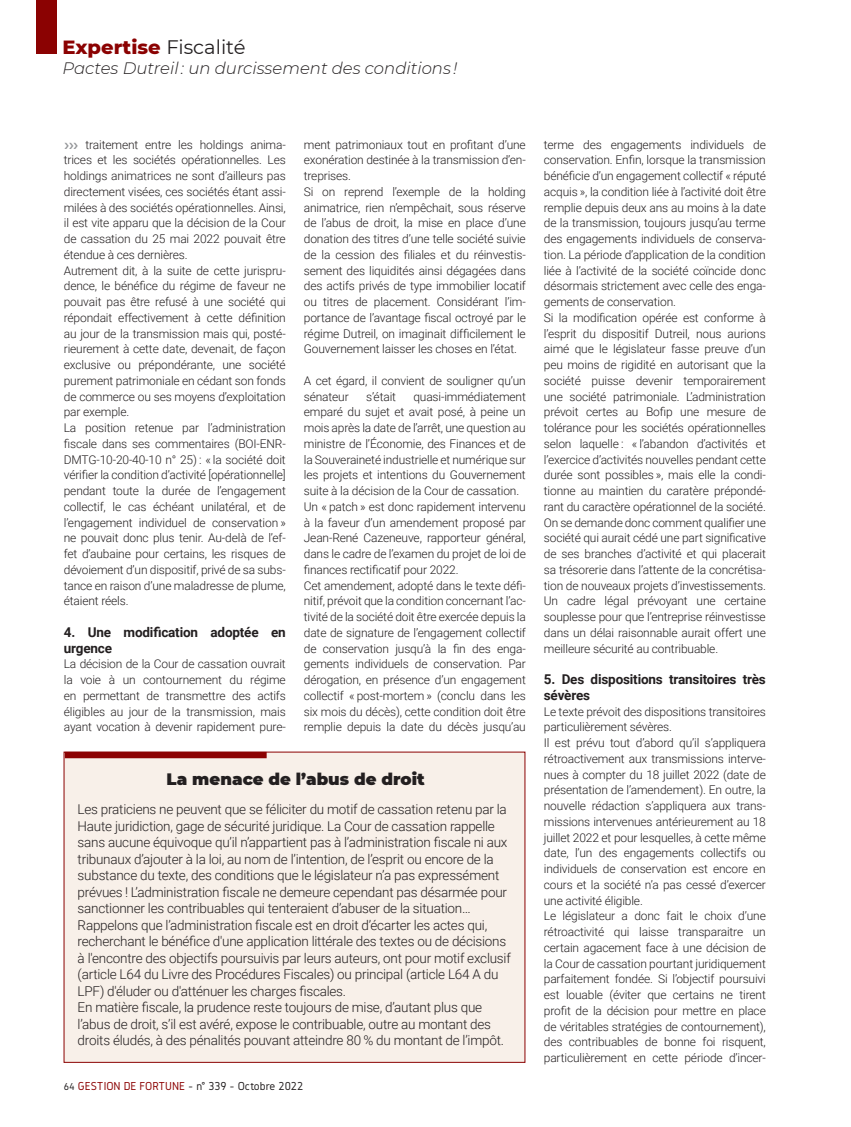
<style>
.page{position:relative;width:851px;height:1127px;background:#fff}
.page>*{position:absolute;margin:0;border:0;box-sizing:border-box;transform-origin:0 0}
.t1{font:800 19.5px "Montserrat";color:#8b0202}
.t2{font:italic 300 16.5px "Montserrat";color:#231f20}
.TITRE_ENCADRE{font:900 16.5px "Montserrat";color:#231f20}
.COURANT_ENCADRÉ{font:300 13.5px/16.5px "Roboto";letter-spacing:-.015em;color:#231f20}
.INTER{font:700 13.5px/15.8px "Roboto";letter-spacing:-.015em;color:#231f20}
.TEXTE_COURANT{font:300 12px/15.8px "Roboto";letter-spacing:-.015em;color:#231f20;text-align:justify}
.t3{font:12px "Gidole";color:#231f20}
.s1{font-weight:400;color:#231f20}
.s2{font-size:10.5px}
.s3{color:#8b0202}
</style>
<div class="page">
<div style="left:36px;top:0;width:21px;height:54px;background:#8b0202"></div>
<div style="left:64px;top:752px;width:461px;height:310px;background:#f8f0e9"></div>
<div style="left:65px;top:752px;width:201px;height:6px;background:#8b0202"></div>
<p class="t1" style="left:62px;top:33px;width:185px">Expertise <span class="s1">Fiscalité</span></p>
<p class="t2" style="left:62px;top:57px;width:396px">Pactes Dutreil : un durcissement des conditions !</p>
<p class="TEXTE_COURANT" style="left:64px;top:136px;width:223px;text-indent:22px">traitement entre les holdings anima&shy;trices et les sociétés opérationnelles. Les holdings animatrices ne sont d’ailleurs pas directement visées, ces sociétés étant assi&shy;milées à des sociétés opérationnelles. Ainsi, il est vite apparu que la décision de la Cour de cassation du 25 mai 2022 pouvait être étendue à ces dernières.</p>
<p class="TEXTE_COURANT" style="left:64px;top:262px;width:223px">Autrement dit, à la suite de cette jurispru&shy;dence, le bénéfice du régime de faveur ne pouvait pas être refusé à une société qui répondait effectivement à cette définition au jour de la transmission mais qui, posté&shy;rieurement à cette date, devenait, de façon exclusive ou prépondérante, une société purement patrimoniale en cédant son fonds de commerce ou ses moyens d’exploitation par exemple.</p>
<p class="TEXTE_COURANT" style="left:64px;top:419px;width:223px">La position retenue par l’administration fiscale dans ses commentaires (BOI-ENR-DMTG-10-20-40-10 n° 25) : « la société doit vérifier la condition d’activité [opérationnelle] pendant toute la durée de l’engagement collectif, le cas échéant unilatéral, et de l’engagement individuel de conservation » ne pouvait donc plus tenir. Au-delà de l’ef&shy;fet d’aubaine pour certains, les risques de dévoiement d’un dispositif, privé de sa subs&shy;tance en raison d’une maladresse de plume, étaient réels.</p>
<p class="INTER" style="left:64px;top:624px;width:223px">4. Une modification adoptée en urgence</p>
<p class="TEXTE_COURANT" style="left:64px;top:656px;width:223px">La décision de la Cour de cassation ouvrait la voie à un contournement du régime en permettant de transmettre des actifs éligibles au jour de la transmission, mais ayant vocation à devenir rapidement pure-</p>
<p class="TEXTE_COURANT" style="left:304px;top:136px;width:223px">ment patrimoniaux tout en profitant d’une exonération destinée à la transmission d’en&shy;treprises.</p>
<p class="TEXTE_COURANT" style="left:304px;top:183px;width:223px">Si on reprend l’exemple de la holding animatrice, rien n’empêchait, sous réserve de l’abus de droit, la mise en place d’une donation des titres d’une telle société suivie de la cession des filiales et du réinvestis&shy;sement des liquidités ainsi dégagées dans des actifs privés de type immobilier locatif ou titres de placement. Considérant l’im&shy;portance de l’avantage fiscal octroyé par le régime Dutreil, on imaginait difficilement le Gouvernement laisser les choses en l’état.</p>
<p class="TEXTE_COURANT" style="left:304px;top:372px;width:223px">A cet égard, il convient de souligner qu’un sénateur</p>
<p class="TEXTE_COURANT" style="left:304px;top:388px;width:223px;text-indent:109px">quasi-immédiatement emparé du sujet et avait posé, à peine un mois après la date de l’arrêt, une question au ministre de l’Économie, des Finances et de la Souveraineté industrielle et numérique sur les projets et intentions du Gouvernement suite à la décision de la Cour de cassation.</p>
<p class="TEXTE_COURANT" style="left:304px;top:498px;width:223px">Un « patch » est donc rapidement intervenu à la faveur d’un amendement proposé par Jean-René Cazeneuve, rapporteur général, dans le cadre de l’examen du projet de loi de finances rectificatif pour 2022.</p>
<p class="TEXTE_COURANT" style="left:304px;top:577px;width:223px">Cet amendement, adopté dans le texte défi&shy;nitif, prévoit que la condition concernant l’ac&shy;tivité de la société doit être exercée depuis la date de signature de l’engagement collectif de conservation jusqu’à la fin des enga&shy;gements individuels de conservation. Par dérogation, en présence d’un engagement collectif « post-mortem » (conclu dans les six mois du décès), cette condition doit être remplie depuis la date du décès jusqu’au</p>
<p class="TEXTE_COURANT" style="left:366px;top:388px;width:31px">s’était</p>
<p class="TITRE_ENCADRE" style="left:166px;top:767px;width:260px">La menace de l’abus de droit</p>
<p class="COURANT_ENCADRÉ" style="left:78px;top:801px;width:431px">Les praticiens ne peuvent que se féliciter du motif de cassation retenu par la Haute juridiction, gage de sécurité juridique. La Cour de cassation rappelle sans aucune équivoque qu’il n’appartient pas à l’administration fiscale ni aux tribunaux d’ajouter à la loi, au nom de l’intention, de l’esprit ou encore de la substance du texte, des conditions que le législateur n’a pas expressément prévues ! L’administration fiscale ne demeure cependant pas désarmée pour sanctionner les contribuables qui tenteraient d’abuser de la situation…</p>
<p class="COURANT_ENCADRÉ" style="left:78px;top:916px;width:434px">Rappelons que l’administration fiscale est en droit d’écarter les actes qui, recherchant le bénéfice d'une application littérale des textes ou de décisions à l'encontre des objectifs poursuivis par leurs auteurs, ont pour motif exclusif (article L64 du Livre des Procédures Fiscales) ou principal (article L64 A du LPF) d'éluder ou d'atténuer les charges fiscales.</p>
<p class="COURANT_ENCADRÉ" style="left:78px;top:999px;width:428px">En matière fiscale, la prudence reste toujours de mise, d’autant plus que l’abus de droit, s’il est avéré, expose le contribuable, outre au montant des droits éludés, à des pénalités pouvant atteindre 80 % du montant de l’impôt.</p>
<p class="t3" style="left:64px;top:1080px;width:241px"><span class="s2">64</span> <span class="s3">GESTION DE FORTUNE</span> – n° 339 – Octobre 2022</p>
<p class="TEXTE_COURANT" style="left:543px;top:136px;width:223px">terme des engagements individuels de conservation. Enfin, lorsque la transmission bénéficie d’un engagement collectif « réputé acquis », la condition liée à l’activité doit être remplie depuis deux ans au moins à la date de la transmission, toujours jusqu’au terme des engagements individuels de conserva&shy;tion. La période d’application de la condition liée à l’activité de la société coïncide donc désormais strictement avec celle des enga&shy;gements de conservation.</p>
<p class="TEXTE_COURANT" style="left:543px;top:309px;width:223px">Si la modification opérée est conforme à l’esprit du dispositif Dutreil, nous aurions aimé que le législateur fasse preuve d’un peu moins de rigidité en autorisant que la société puisse devenir temporairement une société patrimoniale. L’administration prévoit certes au Bofip une mesure de tolérance pour les sociétés opérationnelles selon laquelle : « l’abandon d’activités et l’exercice d’activités nouvelles pendant cette durée sont possibles », mais elle la condi&shy;tionne au maintien du caratère prépondé&shy;rant du caractère opérationnel de la société.<br>On se demande donc comment qualifier une société qui aurait cédé une part significative de ses branches d’activité et qui placerait sa trésorerie dans l’attente de la concrétisa&shy;tion de nouveaux projets d’investissements.<br>Un cadre légal prévoyant une certaine souplesse pour que l’entreprise réinvestisse dans un délai raisonnable aurait offert une meilleure sécurité au contribuable.</p>
<p class="INTER" style="left:543px;top:671px;width:223px">5. Des dispositions transitoires très sévères</p>
<p class="TEXTE_COURANT" style="left:543px;top:703px;width:223px">Le texte prévoit des dispositions transitoires particulièrement sévères.</p>
<p class="TEXTE_COURANT" style="left:543px;top:734px;width:223px">Il est prévu tout d’abord qu’il s’appliquera rétroactivement aux transmissions interve&shy;nues à compter du 18 juillet 2022 (date de présentation de l’amendement). En outre, la nouvelle rédaction s’appliquera aux trans&shy;missions intervenues antérieurement au 18 juillet 2022 et pour lesquelles, à cette même date, l’un des engagements collectifs ou individuels de conservation est encore en cours et la société n’a pas cessé d’exercer une activité éligible.</p>
<p class="TEXTE_COURANT" style="left:543px;top:908px;width:223px">Le législateur a donc fait le choix d’une rétroactivité qui laisse transparaitre un certain agacement face à une décision de la Cour de cassation pourtant juridiquement parfaitement fondée. Si l’objectif poursuivi est louable (éviter que certains ne tirent profit de la décision pour mettre en place de véritables stratégies de contournement), des contribuables de bonne foi risquent, particulièrement en cette période d’incer-</p>
</div>
